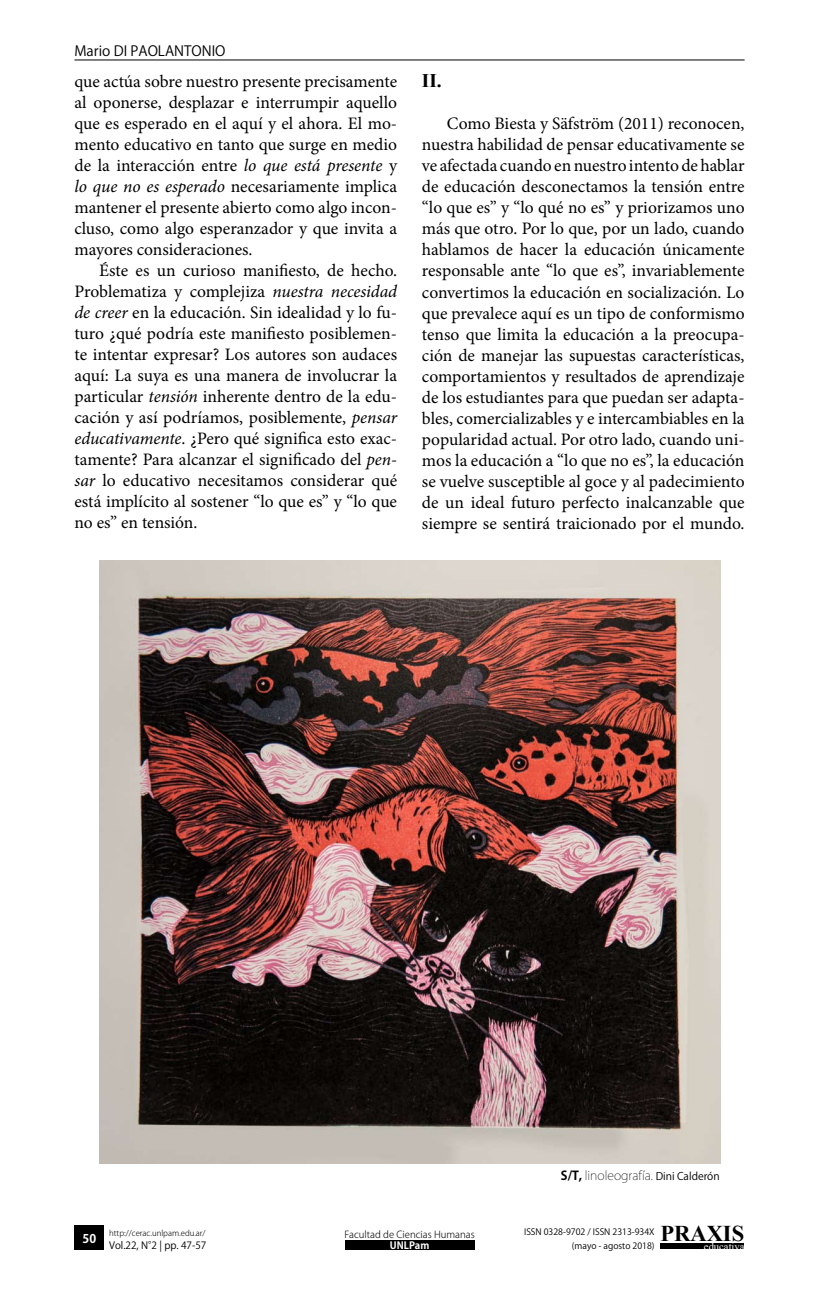
<style>
.page{position:relative;width:829px;height:1290px;background:#fff}
.page>*{position:absolute;margin:0;border:0;box-sizing:border-box;transform-origin:0 0}
.t1{font:700 22.57px "Times New Roman";color:#000}
.t2{font:700 19.25px "Times New Roman";color:#000}
.t3{font:17.5px/21px "Minion Pro";color:#000;text-align:justify}
.t4{font:14px "Koz Go Std";color:#000}
.t5{font:200 12.25px "Koz Go Std";color:#000}
.t6{font:700 11.9px "Koz Go Std";color:#fff}
.t7{font:10.67px "Times New Roman";color:#fff}
.t8{font:9.97px "Koz Go Pro";color:#000}
.t9{font:700 9.97px "Koz Go Pro";color:#fff}
.t10{font:300 9.62px "Koz Go Pro";color:#000}
.t11{font:8.75px/14px "Koz Go Pro";color:#000;text-align:right}
.t12{font:300 7.88px "Koz Go Pro";color:#000}
.s1{font-style:italic}
.s2{font-weight:700}
.s3{font-weight:400;font-size:10.5px}
</style>
<div class="page">
<hr style="left:74px;top:60px;width:670px;height:1px;background:#000">
<div style="left:74px;top:1225px;width:30px;height:25px;background:#000"></div>
<div style="left:660px;top:1243px;width:84px;height:6px;background:#000"></div>
<div style="left:345px;top:1240px;width:129px;height:10px;background:#000"></div>
<img style="left:99px;top:560px;width:621px;height:603px">
<p class="t4" style="left:74px;top:42px;width:74px">Mario Di Paolanton</p>
<p class="t4" style="left:212px;top:42px;width:13px">io</p>
<p class="t3" style="left:74px;top:71px;width:324px">que actúa sobre nuestro presente precisamente al oponerse, desplazar e interrumpir aquello que es esperado en el aquí y el ahora. El mo&shy;mento educativo en tanto que surge en medio de la interacción entre <span class="s1">lo que está presente</span> y <span class="s1">lo que no es esperado</span> necesariamente implica mantener el presente abierto como algo incon&shy;cluso, como algo esperanzador y que invita a mayores consideraciones.</p>
<p class="t3" style="left:74px;top:260px;width:324px;text-indent:25px">Éste es un curioso manifiesto, de hecho.<br>Problematiza y complejiza <span class="s1">nuestra necesidad de creer</span> en la educación. Sin idealidad y lo fu&shy;turo ¿qué podría este manifiesto posiblemen&shy;te intentar expresar? Los autores son audaces aquí: La suya es una manera de involucrar la particular <span class="s1">tensión</span> inherente dentro de la edu&shy;cación y así podríamos, posiblemente, <span class="s1">pensar educativamente</span>. ¿Pero qué significa esto exac&shy;tamente? Para alcanzar el significado del <span class="s1">pen&shy;sar</span> lo educativo necesitamos considerar qué está implícito al sostener “lo que es” y “lo que no es” en tensión.</p>
<p class="t2" style="left:422px;top:67px;width:21px">II.</p>
<p class="t3" style="left:422px;top:113px;width:324px;text-indent:25px">Como Biesta y Säfström (2011) reconocen, nuestra habilidad de pensar educativamente se ve afectada cuando en nuestro intento de hablar de educación desconectamos la tensión entre “lo que es” y “lo qué no es” y priorizamos uno más que otro. Por lo que, por un lado, cuando hablamos de hacer la educación únicamente responsable ante “lo que es”, invariablemente convertimos la educación en socialización. Lo que prevalece aquí es un tipo de conformismo tenso que limita la educación a la preocupa&shy;ción de manejar las supuestas características, comportamientos y resultados de aprendizaje de los estudiantes para que puedan ser adapta&shy;bles, comercializables y e intercambiables en la popularidad actual. Por otro lado, cuando uni&shy;mos la educación a “lo que no es”, la educación se vuelve susceptible al goce y al padecimiento de un ideal futuro perfecto inalcanzable que siempre se sentirá traicionado por el mundo.</p>
<p class="t5" style="left:561px;top:1167px;width:160px"><span class="s2">S/T,</span> linoleografía. <span class="s3">Dini Calderón</span></p>
<p class="t6" style="left:82px;top:1230px;width:15px">50</p>
<p class="t1" style="left:660px;top:1217px;width:85px">PRAXIS</p>
<p class="t11" style="left:524px;top:1225px;width:132px">ISSN 0328-9702 / ISSN 2313-934X (mayo - agosto 2018)</p>
<p class="t12" style="left:109px;top:1228px;width:98px">http://cerac.unlpam.edu.ar/</p>
<p class="t10" style="left:344px;top:1228px;width:132px">Facultad de Ciencias Humanas</p>
<p class="t8" style="left:109px;top:1239px;width:99px">Vol.22, N°2 | pp. 47-57</p>
<p class="t9" style="left:390px;top:1239px;width:41px">UNLPam</p>
<p class="t7" style="left:703px;top:1238px;width:42px">educativa</p>
</div>
